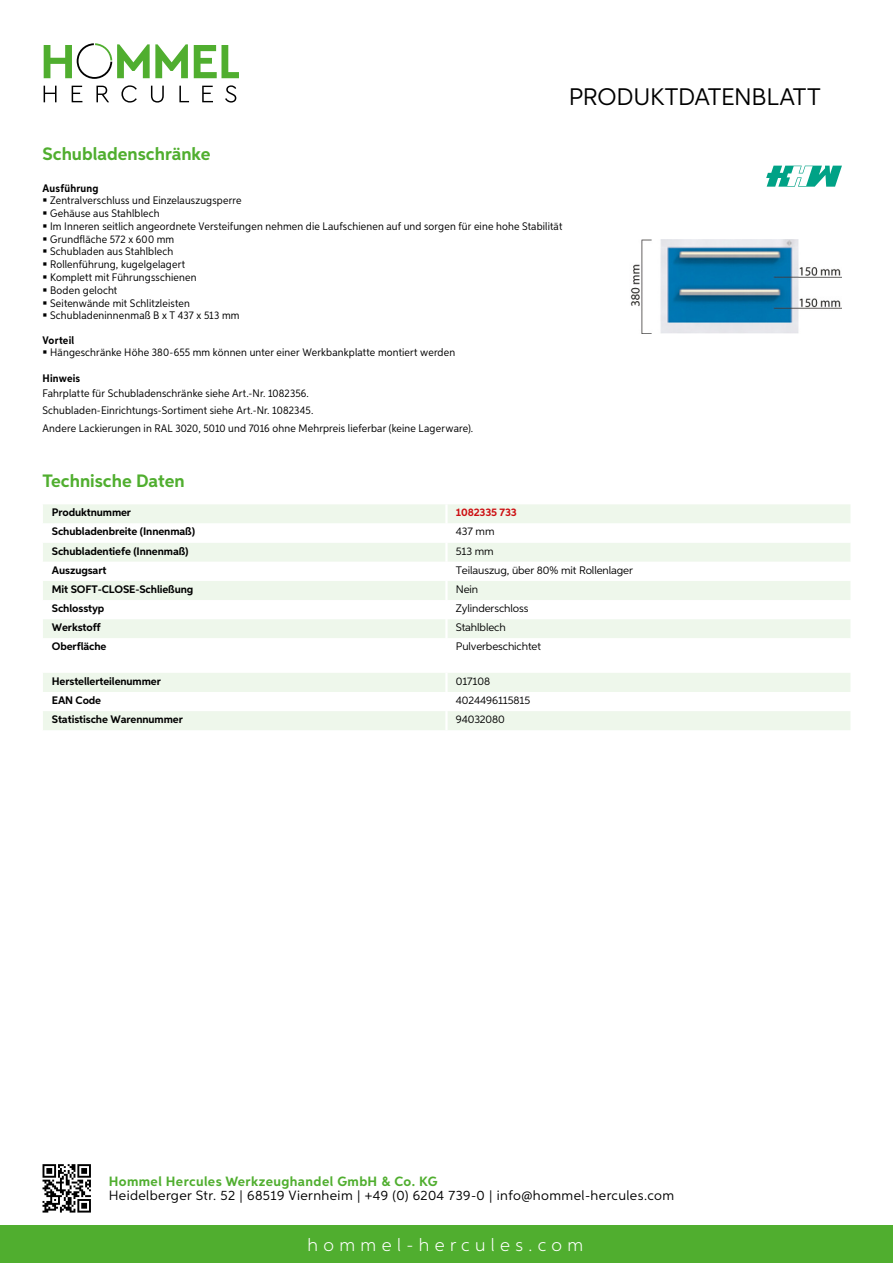
<style>
.page{position:relative;width:893px;height:1263px;background:#fff}
.page>*{position:absolute;margin:0;border:0;box-sizing:border-box;transform-origin:0 0}
.t1{font:24px "Aspira";letter-spacing:-.01em;color:#000}
.t2{font:700 18px "Aspira";color:#50ae2f}
.t3{font:300 18px "Aspira";letter-spacing:.3em;color:#fff}
.t4{font:13.5px "Aspira";letter-spacing:.03em;color:#000}
.t5{font:700 13.5px "Aspira";letter-spacing:.03em;color:#50ae2f}
.t6{font:10.95px/12.8px "Aspira Nar";letter-spacing:.015em;color:#000}
.t7{font:700 10.95px "Aspira";letter-spacing:-.01em;color:#000}
.t8{font:10.95px "Aspira";letter-spacing:-.01em;color:#000}
.t9{font:700 10.95px "Aspira Nar";letter-spacing:.02em;color:#000}
.t10{font:700 10.95px "Aspira";letter-spacing:-.01em;color:#cd1013}
</style>
<div class="page">
<div style="left:0;top:1226px;width:893px;height:37px;background:#50ae2f"></div>
<svg style="left:43px;top:1164px;width:48px;height:48px"></svg>
<svg style="left:194px;top:45px;width:45px;height:33px"></svg>
<svg style="left:44px;top:43px;width:144px;height:36px"></svg>
<svg style="left:44px;top:86px;width:13px;height:16px"></svg>
<svg style="left:72px;top:86px;width:10px;height:16px"></svg>
<svg style="left:96px;top:86px;width:13px;height:16px"></svg>
<svg style="left:121px;top:85px;width:16px;height:18px"></svg>
<svg style="left:151px;top:86px;width:13px;height:17px"></svg>
<svg style="left:179px;top:86px;width:10px;height:16px"></svg>
<svg style="left:202px;top:86px;width:11px;height:16px"></svg>
<svg style="left:225px;top:85px;width:11px;height:18px"></svg>
<div style="left:43px;top:504px;width:807px;height:19px;background:#eef7eb"></div>
<svg style="left:43px;top:543px;width:807px;height:95px;fill:#eef7eb"></svg>
<hr style="left:445px;top:504px;width:3px;height:19px;background:#fff">
<hr style="left:445px;top:543px;width:3px;height:19px;background:#fff">
<hr style="left:445px;top:562px;width:3px;height:19px;background:#fff">
<hr style="left:445px;top:581px;width:3px;height:19px;background:#fff">
<hr style="left:445px;top:600px;width:3px;height:19px;background:#fff">
<hr style="left:445px;top:619px;width:3px;height:19px;background:#fff">
<svg style="left:43px;top:673px;width:807px;height:57px"></svg>
<hr style="left:445px;top:711px;width:3px;height:19px;background:#fff">
<img style="left:630px;top:239px;width:212px;height:95px">
<svg style="left:766px;top:166px;width:76px;height:21px"></svg>
<h1 class="t1" style="left:569px;top:82px;width:253px">Produktdatenblatt</h1>
<h2 class="t2" style="left:43px;top:142px;width:169px">Schubladenschränke</h2>
<p class="t9" style="left:43px;top:181px;width:58px">Ausführung</p>
<p class="t6" style="left:50px;top:194px;width:514px">Zentralverschluss und Einzelauszugsperre<br>Gehäuse aus Stahlblech<br>Im Inneren seitlich angeordnete Versteifungen nehmen die Laufschienen auf und sorgen für eine hohe Stabilität Grundfläche 572 x 600 mm<br>Schubladen aus Stahlblech<br>Rollenführung, kugelgelagert<br>Komplett mit Führungsschienen<br>Boden gelocht<br>Seitenwände mit Schlitzleisten<br>Schubladeninnenmaß B x T 437 x 513 mm</p>
<p class="t9" style="left:43px;top:333px;width:33px">Vorteil</p>
<p class="t6" style="left:50px;top:346px;width:407px">Hängeschränke Höhe 380-655 mm können unter einer Werkbankplatte montiert werden</p>
<p class="t9" style="left:43px;top:371px;width:39px">Hinweis</p>
<p class="t6" style="left:43px;top:384px;width:432px;line-height:17.5px">Fahrplatte für Schubladenschränke siehe Art.-Nr. 1082356.<br>Schubladen-Einrichtungs-Sortiment siehe Art.-Nr. 1082345.<br>Andere Lackierungen in RAL 3020, 5010 und 7016 ohne Mehrpreis lieferbar (keine Lagerware).</p>
<h2 class="t2" style="left:43px;top:470px;width:144px">Technische Daten</h2>
<p class="t7" style="left:52px;top:506px;width:81px">Produktnummer</p>
<p class="t10" style="left:456px;top:506px;width:63px">1082335 733</p>
<p class="t7" style="left:52px;top:525px;width:145px">Schubladenbreite (Innenmaß)</p>
<p class="t8" style="left:456px;top:525px;width:40px">437 mm</p>
<p class="t7" style="left:52px;top:544px;width:138px">Schubladentiefe (Innenmaß)</p>
<p class="t8" style="left:456px;top:544px;width:39px">513 mm</p>
<p class="t7" style="left:52px;top:563px;width:56px">Auszugsart</p>
<p class="t8" style="left:456px;top:563px;width:179px">Teilauszug, über 80% mit Rollenlager</p>
<p class="t7" style="left:52px;top:582px;width:143px">Mit SOFT-CLOSE-Schließung</p>
<p class="t8" style="left:456px;top:582px;width:24px">Nein</p>
<p class="t7" style="left:52px;top:601px;width:54px">Schlosstyp</p>
<p class="t8" style="left:456px;top:601px;width:74px">Zylinderschloss</p>
<p class="t7" style="left:52px;top:621px;width:50px">Werkstoff</p>
<p class="t8" style="left:456px;top:621px;width:51px">Stahlblech</p>
<p class="t7" style="left:52px;top:640px;width:56px">Oberfläche</p>
<p class="t8" style="left:456px;top:640px;width:87px">Pulverbeschichtet</p>
<p class="t7" style="left:52px;top:674px;width:111px">Herstellerteilenummer</p>
<p class="t8" style="left:456px;top:674px;width:36px">017108</p>
<p class="t7" style="left:52px;top:693px;width:51px">EAN Code</p>
<p class="t8" style="left:456px;top:693px;width:76px">4024496115815</p>
<p class="t7" style="left:52px;top:712px;width:132px">Statistische Warennummer</p>
<p class="t8" style="left:456px;top:713px;width:51px">94032080</p>
<p class="t5" style="left:109px;top:1172px;width:330px">Hommel Hercules Werkzeughandel GmbH &amp; Co. KG</p>
<p class="t4" style="left:109px;top:1187px;width:567px">Heidelberger Str. 52 | 68519 Viernheim | +49 (0) 6204 739-0 | info@hommel-hercules.com</p>
<h2 class="t3" style="left:307px;top:1234px;width:277px">hommel-hercules.com</h2>
</div>
